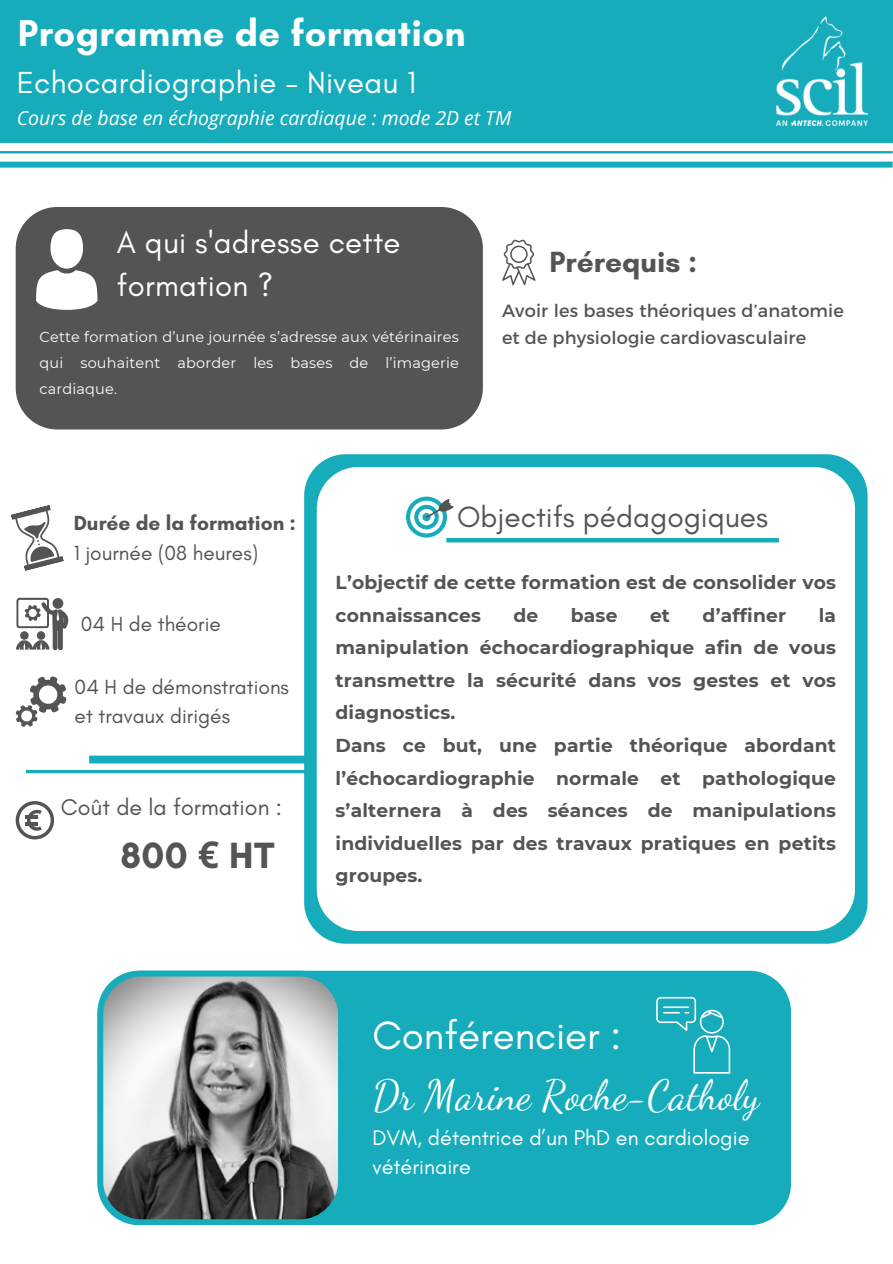
<style>
.page{position:relative;width:893px;height:1264px;background:#fff}
.page>*{position:absolute;margin:0;border:0;box-sizing:border-box;transform-origin:0 0}
.t1{font:41.25px "Dancing Script";color:#fff}
.t2{font:40.2px "Glacial Indifference";color:#fff}
.t3{font:700 37.95px "Glacial Indifference";letter-spacing:.01em;color:#fff}
.t4{font:700 37.2px "Glacial Indifference";color:#545454}
.t5{font:31.05px/43.5px "Glacial Indifference";letter-spacing:.01em;color:#fff}
.t6{font:29.7px "Glacial Indifference";color:#545454}
.t7{font:700 29.7px "Glacial Indifference";color:#545454}
.t8{font:23.25px "Glacial Indifference";color:#545454}
.t9{font:21.6px/29.2px "Glacial Indifference";color:#fff}
.t10{font:20.85px/29.2px "Glacial Indifference";color:#545454}
.t11{font:700 20.85px "Glacial Indifference";color:#545454}
.t12{font:italic 19.5px "Open Sans";color:#fff}
.t13{font:700 18.6px/32.5px "Montserrat";letter-spacing:.01em;color:#545454;text-align:justify}
.t14{font:17.7px/27px "Montserrat";letter-spacing:.01em;color:#545454}
.t15{font:14.55px/26px "Montserrat";letter-spacing:.01em;color:#fff;text-align:justify}
.s1{font-family:"Noto Sans"}
</style>
<div class="page">
<div style="left:0;top:0;width:892px;height:143px;background:#16acbb"></div>
<div style="left:0;top:162px;width:892px;height:6px;background:#16acbb"></div>
<hr style="left:0;top:151px;width:892px;height:2px;background:#16acbb">
<div style="left:89px;top:755px;width:725px;height:8px;background:#16acbb"></div>
<svg style="left:26px;top:769px;width:278px;height:4px"></svg>
<div style="left:304px;top:454px;width:563px;height:489px;background:#16acbb;border-radius:42px"></div>
<div style="left:317px;top:467px;width:537px;height:464px;background:#fff;border-radius:42px"></div>
<div style="left:16px;top:207px;width:467px;height:222px;background:#545454"></div>
<div style="left:50px;top:229px;width:33px;height:39px;background:#fff;border-radius:50%"></div>
<svg style="left:36px;top:270px;width:62px;height:40px"></svg>
<svg style="left:406px;top:496px;width:48px;height:41px"></svg>
<svg style="left:502px;top:239px;width:33px;height:46px"></svg>
<div style="left:344px;top:970px;width:447px;height:255px;background:#16acbb"></div>
<svg style="left:97px;top:970px;width:247px;height:255px"></svg>
<svg style="left:16px;top:801px;width:38px;height:38px"></svg>
<svg style="left:656px;top:996px;width:74px;height:77px;background:#30b5c2"></svg>
<svg style="left:11px;top:505px;width:53px;height:66px"></svg>
<svg style="left:16px;top:598px;width:52px;height:52px"></svg>
<svg style="left:16px;top:676px;width:50px;height:50px"></svg>
<img style="left:776px;top:17px;width:91px;height:109px">
<hr style="left:446px;top:538px;width:332px;height:4px;background:#16acbb">
<p class="t3" style="left:18px;top:10px;width:449px">Programme de formation</p>
<p class="t5" style="left:17px;top:61px;width:401px">Echocardiographie - Niveau 1</p>
<p class="t12" style="left:17px;top:104px;width:496px">Cours de base en échographie cardiaque : mode 2D et TM</p>
<p class="t5" style="left:117px;top:220px;width:285px">A qui s'adresse cette formation ?</p>
<p class="t15" style="left:40px;top:324px;width:421px">Cette formation d’une journée s’adresse aux vétérinaires qui souhaitent aborder les bases de l’imagerie cardiaque.</p>
<p class="t7" style="left:549px;top:244px;width:149px">Prérequis :</p>
<p class="t14" style="left:502px;top:296px;width:343px">Avoir les bases théoriques d’anatomie et de physiologie cardiovasculaire</p>
<p class="t11" style="left:74px;top:510px;width:224px">Durée de la formation :</p>
<p class="t10" style="left:74px;top:537px;width:186px">1 journée (08 heures)</p>
<p class="t10" style="left:81px;top:609px;width:142px">04 H de théorie</p>
<p class="t10" style="left:75px;top:671px;width:216px">04 H de démonstrations et travaux dirigés</p>
<p class="t8" style="left:61px;top:792px;width:222px">Coût de la formation :</p>
<p class="t4" style="left:120px;top:832px;width:155px">800 <span class="s1">€</span> HT</p>
<p class="t6" style="left:457px;top:498px;width:312px">Objectifs pédagogiques</p>
<p class="t13" style="left:335px;top:566px;width:502px">L’objectif de cette formation est de consolider vos connaissances</p>
<p class="t13" style="left:513px;top:598px;width:26px">de</p>
<p class="t13" style="left:571px;top:598px;width:48px">base</p>
<p class="t13" style="left:650px;top:598px;width:22px">et</p>
<p class="t13" style="left:702px;top:598px;width:85px">d’affiner</p>
<p class="t13" style="left:335px;top:598px;width:502px;text-indent:483px">la manipulation échocardiographique afin de vous transmettre la sécurité dans vos gestes et vos diagnostics.</p>
<p class="t13" style="left:335px;top:729px;width:502px">Dans ce but, une partie théorique abordant l’échocardiographie normale et pathologique s’alternera à</p>
<p class="t13" style="left:335px;top:794px;width:502px;text-indent:157px">des séances de manipulations individuelles par des travaux pratiques en petits groupes.</p>
<p class="t2" style="left:372px;top:1010px;width:250px">Conférencier :</p>
<p class="t1" style="left:372px;top:1071px;width:388px">Dr Marine Roche-Catholy</p>
<p class="t9" style="left:372px;top:1122px;width:378px">DVM, détentrice d’un PhD en cardiologie vétérinaire</p>
</div>
